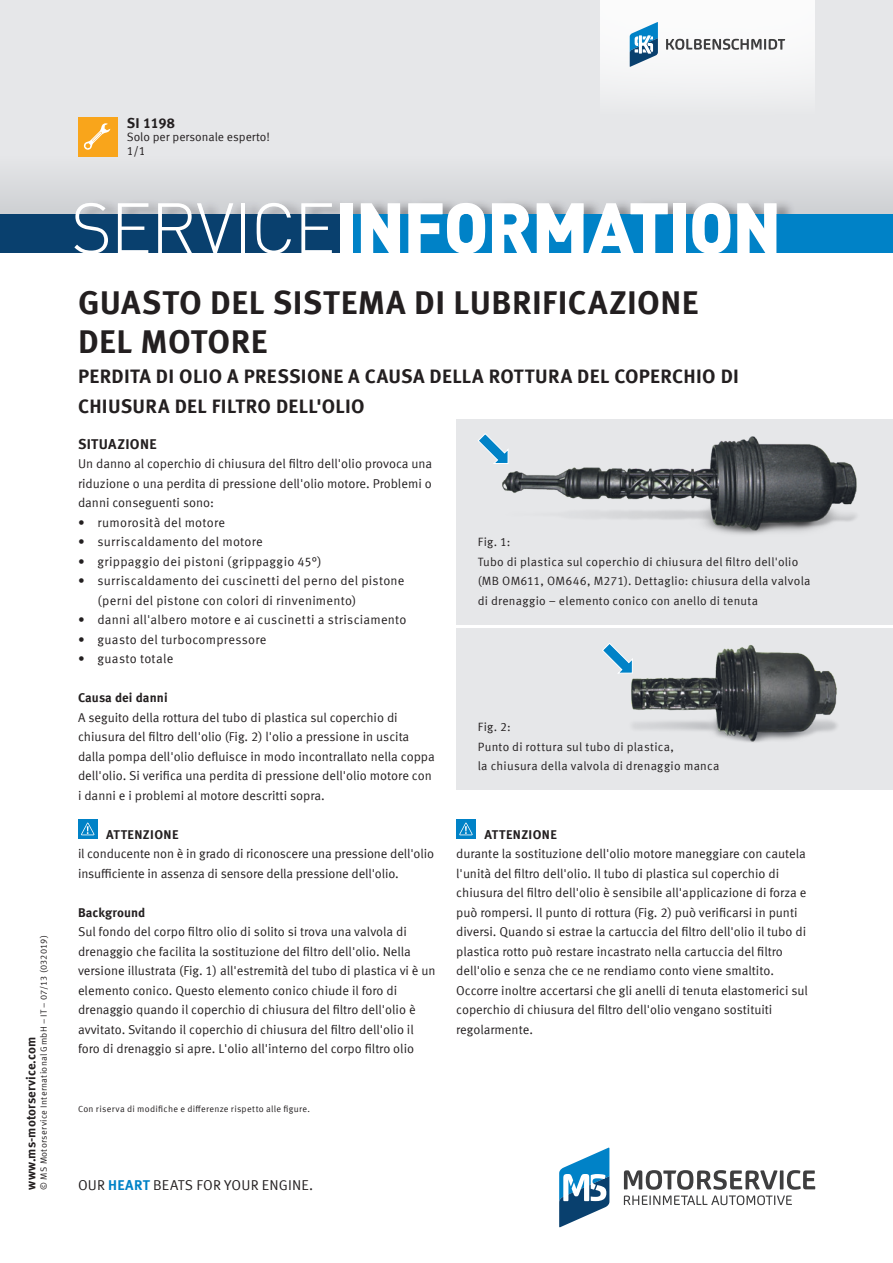
<style>
.page{position:relative;width:893px;height:1263px;background:#fff}
.page>*{position:absolute;margin:0;border:0;box-sizing:border-box;transform-origin:0 0}
.t1{font:900 70.5px "DIN Pro";letter-spacing:-.025em;color:#fff}
.t2{font:700 33px/39px "Meta Offc Pro";letter-spacing:.015em;color:#231f20}
.t3{font:700 19.5px/30px "Meta Offc Pro";letter-spacing:.015em;color:#231f20}
.t4{font:14.25px "Meta Offc Pro Norm";letter-spacing:.01em;color:#231f20}
.t5{font:700 14.25px "Meta Offc Pro";letter-spacing:.02em;color:#231f20}
.t6{font:12.75px/19.5px "Meta Offc Pro Norm";color:#231f20}
.t7{font:12.75px/19.5px "Meta Offc Pro Norm";letter-spacing:.02em;color:#231f20}
.t8{font:700 12.75px "Meta Offc Pro";letter-spacing:.01em;color:#231f20}
.t9{font:12.75px "Meta Offc Pro Norm";letter-spacing:.025em;color:#231f20}
.t10{font:700 12.75px "Meta Offc Pro";letter-spacing:.03em;color:#231f20}
.t11{font:12px/19.5px "Meta Offc Pro Norm";letter-spacing:.02em;color:#231f20}
.t12{font:12px "Meta Offc Pro Norm";color:#231f20}
.t13{font:9px "Meta Offc Pro Norm";letter-spacing:.03em;color:#231f20}
.s1{font-weight:300}
.s2{font-family:"Meta Offc Pro";font-weight:700;color:#0082c7}
</style>
<div class="page">
<div style="left:0;top:0;width:893px;height:224px;background:#e6e7e9"></div>
<div style="left:0;top:156px;width:893px;height:58px;background:#dcdee0"></div>
<div style="left:77px;top:198px;width:719px;height:16px;background:#231f20;opacity:.4"></div>
<div style="left:0;top:214px;width:893px;height:39px;background:#09406e"></div>
<div style="left:347px;top:214px;width:546px;height:39px;background:#0082c7"></div>
<div style="left:78px;top:117px;width:39px;height:39px;background:#f9a51b"></div>
<svg style="left:83px;top:123px;width:27px;height:27px"></svg>
<svg style="left:559px;top:1147px;width:50px;height:80px"></svg>
<svg style="left:624px;top:1170px;width:191px;height:35px"></svg>
<div style="left:600px;top:0;width:215px;height:117px;background:linear-gradient(to right,#f4f4f5,#f5f5f6)"></div>
<svg style="left:630px;top:22px;width:28px;height:45px"></svg>
<svg style="left:666px;top:39px;width:119px;height:11px"></svg>
<div style="left:456px;top:628px;width:437px;height:162px;background:#e6e7e9"></div>
<div style="left:456px;top:419px;width:437px;height:205px;background:#e6e7e9"></div>
<img style="left:502px;top:436px;width:355px;height:99px">
<svg style="left:478px;top:433px;width:31px;height:31px"></svg>
<img style="left:631px;top:645px;width:206px;height:97px">
<svg style="left:602px;top:643px;width:31px;height:31px"></svg>
<div style="left:78px;top:819px;width:19px;height:19px;background:#0082c7"></div>
<svg style="left:81px;top:822px;width:14px;height:13px"></svg>
<div style="left:456px;top:819px;width:20px;height:19px;background:#0082c7"></div>
<svg style="left:459px;top:822px;width:14px;height:13px"></svg>
<p class="t13" style="left:37px;top:1189px;width:256px;rotate:-90deg">© MS Motorservice International GmbH – IT – 07/13 (032019)</p>
<p class="t8" style="left:21px;top:1189px;width:154px;rotate:-90deg">www.ms-motorservice.com</p>
<p class="t5" style="left:127px;top:112px;width:50px">SI 1198</p>
<p class="t12" style="left:127px;top:128px;width:145px">Solo per personale esperto!</p>
<p class="t11" style="left:127px;top:141px;width:20px">1/1</p>
<h1 class="t1" style="left:71px;top:172px;width:712px"><span class="s1">SERVICE</span>INFORMATION</h1>
<h2 class="t2" style="left:78px;top:281px;width:622px">GUASTO DEL SISTEMA DI LUBRIFICAZIONE<br>DEL MOTORE</h2>
<h3 class="t3" style="left:78px;top:360px;width:662px">PERDITA DI OLIO A PRESSIONE A CAUSA DELLA ROTTURA DEL COPERCHIO DI<br>CHIUSURA DEL FILTRO DELL'OLIO</h3>
<p class="t5" style="left:78px;top:432px;width:80px">SITUAZIONE</p>
<p class="t6" style="left:78px;top:453px;width:356px;text-align:justify">Un danno al coperchio di chiusura del filtro dell'olio provoca una riduzione o una perdita di pressione dell'olio motore. Problemi o danni conseguenti sono:</p>
<p class="t7" style="left:78px;top:512px;width:149px">• rumorosità del motore</p>
<p class="t7" style="left:78px;top:531px;width:186px">• surriscaldamento del motore</p>
<p class="t7" style="left:78px;top:550px;width:245px">• grippaggio dei pistoni (grippaggio 45°)</p>
<p class="t7" style="left:97px;top:570px;width:309px;text-indent:-19px">• surriscaldamento dei cuscinetti del perno del pistone (perni del pistone con colori di rinvenimento)</p>
<p class="t7" style="left:78px;top:609px;width:330px">• danni all'albero motore e ai cuscinetti a strisciamento</p>
<p class="t9" style="left:78px;top:629px;width:190px">• guasto del turbocompressore</p>
<p class="t7" style="left:78px;top:648px;width:97px">• guasto totale</p>
<p class="t8" style="left:78px;top:688px;width:91px">Causa dei danni</p>
<p class="t6" style="left:78px;top:706px;width:358px">A seguito della rottura del tubo di plastica sul coperchio di chiusura del filtro dell'olio (Fig. 2) l'olio a pressione in uscita dalla pompa dell'olio defluisce in modo incontrallato nella coppa dell'olio. Si verifica una perdita di pressione dell'olio motore con i danni e i problemi al motore descritti sopra.</p>
<p class="t10" style="left:106px;top:824px;width:74px">ATTENZIONE</p>
<p class="t6" style="left:78px;top:843px;width:357px">il conducente non è in grado di riconoscere una pressione dell'olio insufficiente in assenza di sensore della pressione dell'olio.</p>
<p class="t8" style="left:78px;top:902px;width:69px">Background</p>
<p class="t6" style="left:78px;top:921px;width:359px">Sul fondo del corpo filtro olio di solito si trova una valvola di drenaggio che facilita la sostituzione del filtro dell'olio. Nella versione illustrata (Fig. 1) all'estremità del tubo di plastica vi è un elemento conico. Questo elemento conico chiude il foro di drenaggio quando il coperchio di chiusura del filtro dell'olio è avvitato. Svitando il coperchio di chiusura del filtro dell'olio il foro di drenaggio si apre. L'olio all'interno del corpo filtro olio</p>
<p class="t13" style="left:78px;top:1102px;width:233px">Con riserva di modifiche e differenze rispetto alle figure.</p>
<p class="t11" style="left:478px;top:531px;width:334px">Fig. 1:<br>Tubo di plastica sul coperchio di chiusura del filtro dell'olio (MB OM611, OM646, M271). Dettaglio: chiusura della valvola di drenaggio – elemento conico con anello di tenuta</p>
<p class="t11" style="left:478px;top:717px;width:243px">Fig. 2:<br>Punto di rottura sul tubo di plastica,<br>la chiusura della valvola di drenaggio manca</p>
<p class="t10" style="left:484px;top:824px;width:74px">ATTENZIONE</p>
<p class="t6" style="left:456px;top:843px;width:353px">durante la sostituzione dell'olio motore maneggiare con cautela l'unità del filtro dell'olio. Il tubo di plastica sul coperchio di chiusura del filtro dell'olio è sensibile all'applicazione di forza e può rompersi. Il punto di rottura (Fig. 2) può verificarsi in punti diversi. Quando si estrae la cartuccia del filtro dell'olio il tubo di plastica rotto può restare incastrato nella cartuccia del filtro dell'olio e senza che ce ne rendiamo conto viene smaltito.<br>Occorre inoltre accertarsi che gli anelli di tenuta elastomerici sul coperchio di chiusura del filtro dell'olio vengano sostituiti regolarmente.</p>
<p class="t4" style="left:78px;top:1174px;width:237px">OUR <span class="s2">HEART</span> BEATS FOR YOUR ENGINE.</p>
</div>
